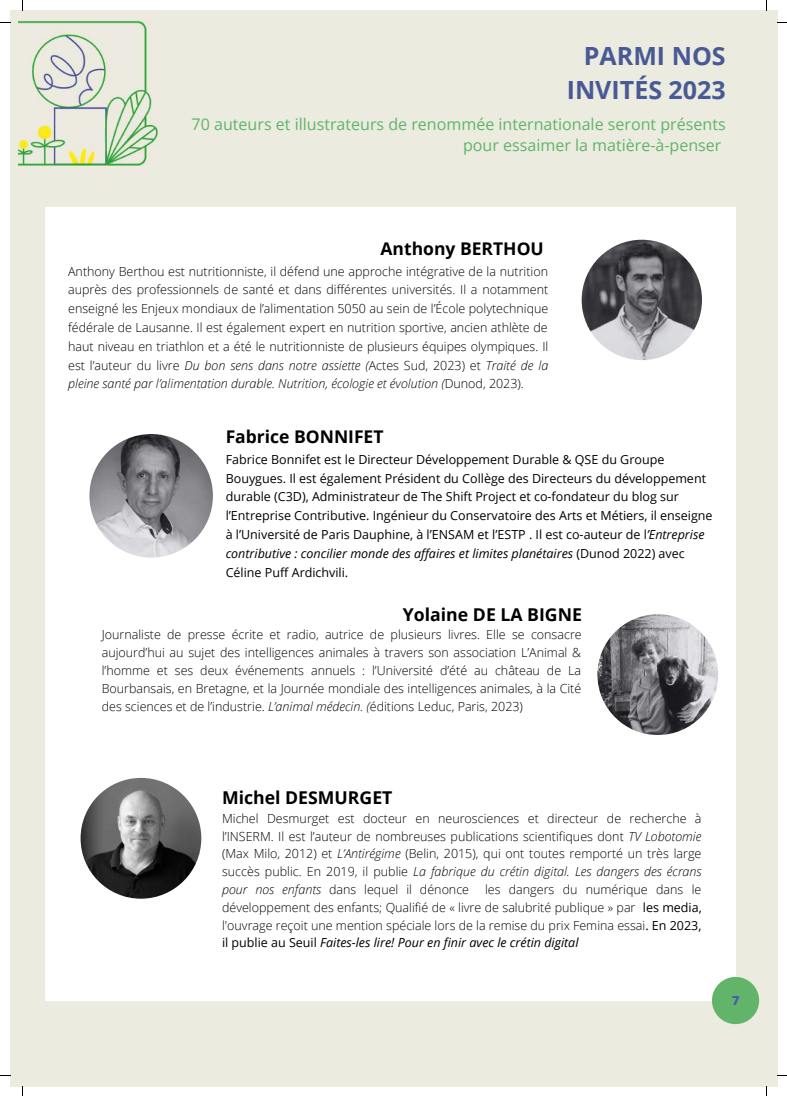
<style>
.page{position:relative;width:787px;height:1096px;background:#fff}
.page>*{position:absolute;margin:0;border:0;box-sizing:border-box;transform-origin:0 0}
.t1{font:700 25px/34.8px "Open Sans";color:#485a96;text-align:right}
.t2{font:700 17.62px "Open Sans";color:#000}
.t3{font:700 17.5px "Open Sans";color:#000}
.t4{font:16px/21.6px "Open Sans";color:#61b46a;text-align:right}
.t5{font:300 12.5px/17.9px "Open Sans";color:#000;text-align:justify}
.t6{font:12.5px/18.8px "Open Sans";color:#000}
.t7{font:800 12.5px "Open Sans";color:#4d59a7}
.s1{font-style:italic}
.s2{font-weight:400}
.s3{font-weight:400;font-style:italic}
</style>
<div class="page">
<div style="left:10px;top:10px;width:767px;height:1076px;background:#ebebdf"></div>
<div style="left:45px;top:207px;width:690px;height:793px;background:#fff"></div>
<img style="left:18px;top:10px;width:144px;height:162px">
<img style="left:89px;top:434px;width:124px;height:123px;border-radius:50%">
<img style="left:582px;top:240px;width:120px;height:120px;border-radius:50%">
<div style="left:712px;top:976px;width:47px;height:48px;background:#61b46a;border-radius:50%"></div>
<img style="left:597px;top:614px;width:121px;height:121px;border-radius:50%">
<img style="left:81px;top:777px;width:120px;height:121px;border-radius:50%">
<h1 class="t1" style="left:567px;top:38px;width:160px">PARMI NOS<br>INVITÉS 2023</h1>
<p class="t4" style="left:192px;top:113px;width:535px">70 auteurs et illustrateurs de renommée internationale seront présents pour essaimer la matière-à-penser</p>
<h3 class="t3" style="left:381px;top:236px;width:165px">Anthony BERTHOU</h3>
<p class="t5" style="left:68px;top:261px;width:482px;line-height:18.8px">Anthony Berthou est nutritionniste, il défend une approche intégrative de la nutrition auprès des professionnels de santé et dans différentes universités. Il a notamment enseigné les Enjeux mondiaux de l’alimentation 5050 au sein de l’École polytechnique fédérale de Lausanne. Il est également expert en nutrition sportive, ancien athlète de haut niveau en triathlon et a été le nutritionniste de plusieurs équipes olympiques. Il est l’auteur du livre <span class="s1">Du bon sens dans notre assiette (</span>Actes Sud, 2023) et <span class="s1">Traité de la pleine santé par l’alimentation durable. Nutrition, écologie et évolution (</span>Dunod, 2023).</p>
<h3 class="t3" style="left:226px;top:424px;width:159px">Fabrice BONNIFET</h3>
<p class="t6" style="left:226px;top:449px;width:488px">Fabrice Bonnifet est le Directeur Développement Durable &amp; QSE du Groupe Bouygues. Il est également Président du Collège des Directeurs du développement durable (C3D), Administrateur de The Shift Project et co-fondateur du blog sur l’Entreprise Contributive. Ingénieur du Conservatoire des Arts et Métiers, il enseigne à l’Université de Paris Dauphine, à l’ENSAM et l’ESTP . Il est co-auteur de l<span class="s1">’Entreprise contributive : concilier monde des affaires et limites planétaires</span> (Dunod 2022) avec Céline Puff Ardichvili.</p>
<h2 class="t2" style="left:403px;top:601px;width:181px">Yolaine DE LA BIGNE</h2>
<p class="t5" style="left:102px;top:625px;width:481px">Journaliste de presse écrite et radio, autrice de plusieurs livres. Elle se consacre aujourd’hui au sujet des intelligences animales à travers son association L’Animal &amp; l’homme et ses deux événements annuels : l’Université d’été au château de La Bourbansais, en Bretagne, et la Journée mondiale des intelligences animales, à la Cité des sciences et de l’industrie. <span class="s1">L’animal médecin. (</span>éditions Leduc, Paris, 2023)</p>
<h2 class="t2" style="left:222px;top:785px;width:172px">Michel DESMURGET</h2>
<p class="t5" style="left:222px;top:808px;width:481px">Michel Desmurget est docteur en neurosciences et directeur de recherche à l’INSERM. Il est l’auteur de nombreuses publications scientifiques dont <span class="s1">TV Lobotomie </span>(Max Milo, 2012) et <span class="s1">L’Antirégime</span> (Belin, 2015), qui ont toutes remporté un très large succès public. En 2019, il publie <span class="s1">La fabrique du crétin digital. Les dangers des écrans pour nos enfants</span> dans lequel il dénonce</p>
<p class="t5" style="left:222px;top:880px;width:481px;text-indent:263px">les dangers du numérique dans le développement des enfants; Qualifié de « livre de salubrité publique » par <span class="s2">les media, </span>l'ouvrage reçoit une mention spéciale lors de la remise du prix Femina essai<span class="s2">. En 2023, il publie au Seuil</span> <span class="s3">Faites-les lire! Pour en finir avec le crétin digital</span></p>
<p class="t7" style="left:732px;top:991px;width:9px">7</p>
</div>
